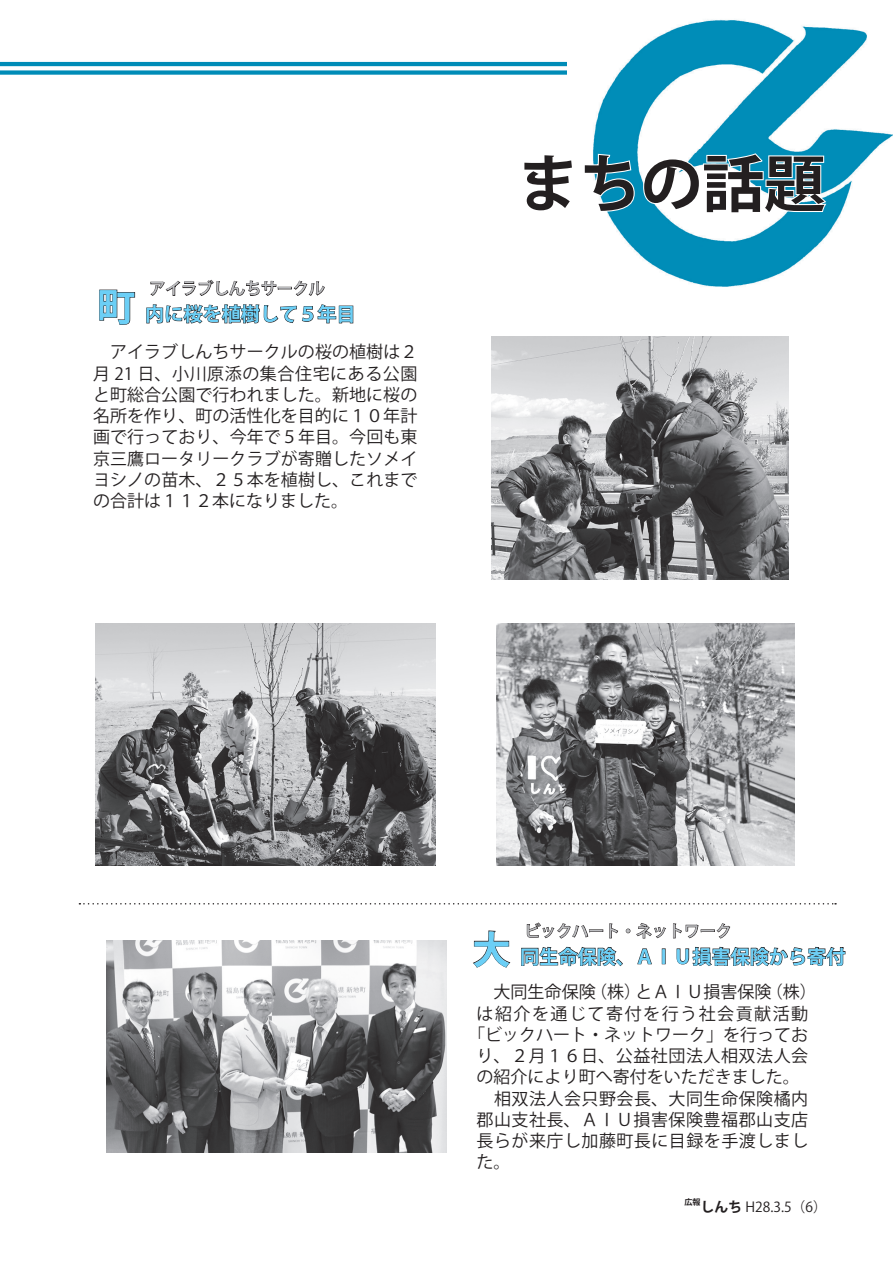
<style>
.page{position:relative;width:893px;height:1263px;background:#fff}
.page>*{position:absolute;margin:0;border:0;box-sizing:border-box;transform-origin:0 0}
.t1{font:700 61.65px "Koz Go Pro";color:#231f20}
.t2{font:700 38.25px "Koz Go Pro";color:#6bcff6}
.t3{font:700 19.2px "Koz Go Pro";color:#6bcff6}
.t4{font:16.95px/21.3px "Koz Go Pro";letter-spacing:.005em;color:#231f20;text-align:justify}
.t5{font:16.95px "Koz Go Pro";letter-spacing:.03em;color:#231f20}
.t6{font:16.95px "Koz Go Pro";letter-spacing:.09em;color:#231f20}
.t7{font:500 15.9px "Koz Go Pro";color:#bcbdc0}
.t8{font:13.8px "Koz Go Pro";color:#231f20}
.t9{font:700 8.1px "Koz Go Pro";color:#231f20}
.s1{font-weight:700}
</style>
<div class="page">
<hr style="left:0;top:62px;width:893px;height:4px;background:#008cb7">
<div style="left:0;top:70px;width:893px;height:5px;background:#008cb7"></div>
<img style="left:568px;top:19px;width:325px;height:268px">
<svg style="left:568px;top:153px;width:6px;height:59px"></svg>
<svg style="left:583px;top:153px;width:53px;height:60px"></svg>
<svg style="left:642px;top:152px;width:187px;height:64px"></svg>
<svg style="left:676px;top:946px;width:170px;height:21px"></svg>
<svg style="left:521px;top:922px;width:145px;height:45px"></svg>
<svg style="left:673px;top:923px;width:57px;height:16px"></svg>
<svg style="left:473px;top:930px;width:38px;height:38px"></svg>
<svg style="left:146px;top:304px;width:208px;height:20px"></svg>
<svg style="left:150px;top:279px;width:175px;height:17px"></svg>
<svg style="left:99px;top:289px;width:36px;height:36px"></svg>
<svg style="left:79px;top:903px;width:757px;height:1px"></svg>
<img style="left:106px;top:940px;width:340px;height:213px">
<img style="left:95px;top:623px;width:341px;height:243px">
<img style="left:497px;top:623px;width:297px;height:243px">
<img style="left:491px;top:337px;width:298px;height:242px">
<h2 class="t2" style="left:97px;top:282px;width:40px">町</h2>
<p class="t7" style="left:149px;top:278px;width:177px">アイラブしんちサークル</p>
<p class="t3" style="left:145px;top:302px;width:212px">内に桜を植樹して５年目</p>
<p class="t4" style="left:93px;top:342px;width:326px">　アイラブしんちサークルの桜の植樹は２月 21 日、小川原添の集合住宅にある公園と町総合公園で行われました。新地に桜の名所を作り、町の活性化を目的に１０年計画で行っており、今年で５年目。今回も東京三鷹ロータリークラブが寄贈したソメイヨシノの苗木、２５本を植樹し、これまでの合計は１１２本になりました。</p>
<h1 class="t1" style="left:517px;top:144px;width:310px">まちの話題</h1>
<h2 class="t2" style="left:472px;top:925px;width:40px">大</h2>
<p class="t7" style="left:524px;top:921px;width:209px">ビックハート・ネットワーク</p>
<p class="t3" style="left:520px;top:944px;width:327px">同生命保険、ＡＩＵ損害保険から寄付</p>
<p class="t4" style="left:477px;top:982px;width:121px">　大同生命保険</p>
<p class="t6" style="left:477px;top:1002px;width:333px">は紹介を通じて寄付を行う社会貢献活動</p>
<p class="t4" style="left:468px;top:1024px;width:342px">「ビックハート・ネットワーク」を行ってお</p>
<p class="t5" style="left:477px;top:1045px;width:333px">り、２月１６日、公益社団法人相双法人会</p>
<p class="t4" style="left:477px;top:1067px;width:325px">の紹介により町へ寄付をいただきました。</p>
<p class="t5" style="left:477px;top:1087px;width:333px">　相双法人会只野会長、大同生命保険橘内</p>
<p class="t5" style="left:477px;top:1109px;width:333px">郡山支社長、ＡＩＵ損害保険豊福郡山支店</p>
<p class="t5" style="left:477px;top:1130px;width:333px">長らが来庁し加藤町長に目録を手渡しまし</p>
<p class="t4" style="left:477px;top:1152px;width:36px">た。</p>
<p class="t4" style="left:590px;top:982px;width:53px">（株）</p>
<p class="t4" style="left:635px;top:982px;width:138px">とＡＩＵ損害保険</p>
<p class="t4" style="left:766px;top:982px;width:53px">（株(</p>
<p class="t9" style="left:684px;top:1197px;width:18px">広報</p>
<p class="t8" style="left:701px;top:1198px;width:128px"><span class="s1">しんち</span> H28.3.5) (6</p>
</div>
